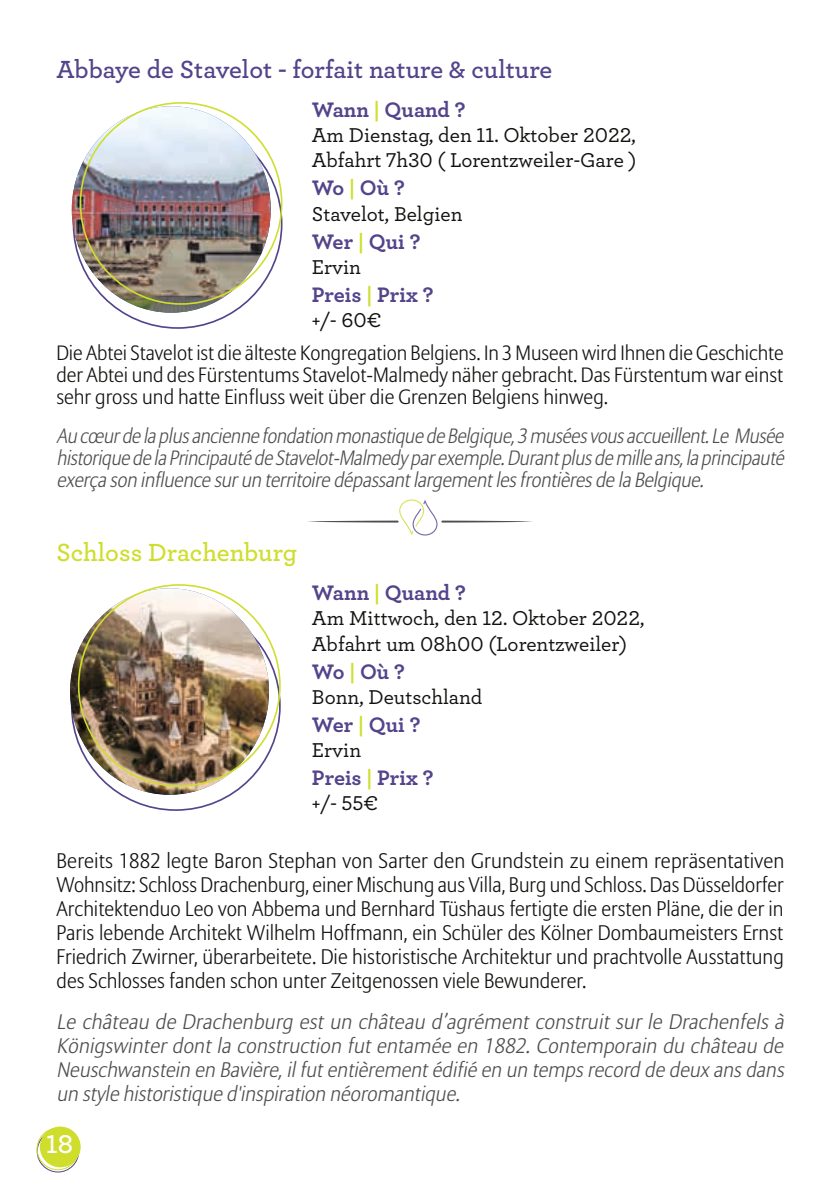
<style>
.page{position:relative;width:840px;height:1191px;background:#fff}
.page>*{position:absolute;margin:0;border:0;box-sizing:border-box;transform-origin:0 0}
.t1{font:600 27px "Archer";color:#fff}
.t2{font:600 26px "Archer";color:#53448b}
.t3{font:600 26px "Archer";color:#cfde2d}
.t4{font:700 22px "Archer";color:#53448b}
.t5{font:300 21px/24px "Allianz Sans";color:#11110f;text-align:justify}
.t6{font:italic 300 21px/24px "Allianz Sans";color:#4d4f4e;text-align:justify}
.t7{font:500 21px/25.2px "Archer";color:#11110f}
.t8{font:italic 300 20.6px/22px "Allianz Sans";color:#4d4f4e;text-align:justify;scale:.94 1}
.t9{font:300 20.6px/22px "Allianz Sans";color:#11110f;text-align:justify}
.s1{color:#cfde2d}
</style>
<div class="page">
<div style="left:37px;top:1130px;width:42px;height:42px;border:1px solid #53448b;border-radius:50%"></div>
<div style="left:40px;top:1126px;width:41px;height:41px;background:#cfde2d;border-radius:50%"></div>
<div style="left:37px;top:1128px;width:42px;height:41px;border:1px solid #cfde2d;border-radius:50%"></div>
<img style="left:72px;top:106px;width:199px;height:207px">
<img style="left:70px;top:588px;width:199px;height:207px">
<svg style="left:307px;top:499px;width:226px;height:36px"></svg>
<p class="t2" style="left:56px;top:49px;width:497px">Abbaye de Stavelot - forfait nature &amp; culture</p>
<p class="t4" style="left:311px;top:92px;width:155px">Wann <span class="s1">|</span> Quand ?</p>
<p class="t7" style="left:311px;top:121px;width:326px">Am Dienstag, den 11. Oktober 2022,<br>Abfahrt 7h30 ( Lorentzweiler-Gare )</p>
<p class="t4" style="left:311px;top:171px;width:95px">Wo <span class="s1">|</span> Où ?</p>
<p class="t7" style="left:311px;top:200px;width:152px">Stavelot, Belgien</p>
<p class="t4" style="left:311px;top:224px;width:110px">Wer <span class="s1">|</span> Qui ?</p>
<p class="t7" style="left:311px;top:253px;width:51px">Ervin</p>
<p class="t4" style="left:311px;top:277px;width:123px">Preis <span class="s1">|</span> Prix ?</p>
<p class="t7" style="left:311px;top:306px;width:72px">+/- 60€</p>
<p class="t9" style="left:56px;top:343px;width:728px">Die Abtei Stavelot ist die älteste Kongregation Belgiens. In 3 Museen wird Ihnen die Geschichte der Abtei und des Fürstentums Stavelot-Malmedy näher gebracht. Das Fürstentum war einst sehr gross und hatte Einfluss weit über die Grenzen Belgiens hinweg.</p>
<p class="t8" style="left:56px;top:426px;width:780px">Au cœurdelaplusanciennefondation monastiquedeBelgique,3 muséesvousaccueillent.Le Musée historiquedelaPrincipautédeStavelot-Malmedy parexemple.Durantplusdemilleans,laprincipauté exerçason influencesurun territoiredépassantlargementlesfrontièresdelaBelgique.</p>
<p class="t3" style="left:56px;top:533px;width:242px">Schloss Drachenburg</p>
<p class="t4" style="left:312px;top:575px;width:155px">Wann <span class="s1">|</span> Quand ?</p>
<p class="t7" style="left:312px;top:605px;width:334px">Am Mittwoch, den 12. Oktober 2022,<br>Abfahrt um 08h00 (Lorentzweiler)</p>
<p class="t4" style="left:312px;top:654px;width:95px">Wo <span class="s1">|</span> Où ?</p>
<p class="t7" style="left:312px;top:683px;width:172px">Bonn, Deutschland</p>
<p class="t4" style="left:312px;top:707px;width:110px">Wer <span class="s1">|</span> Qui ?</p>
<p class="t7" style="left:312px;top:736px;width:51px">Ervin</p>
<p class="t4" style="left:312px;top:760px;width:123px">Preis <span class="s1">|</span> Prix ?</p>
<p class="t7" style="left:312px;top:789px;width:68px">+/- 55€</p>
<p class="t5" style="left:56px;top:850px;width:728px">Bereits 1882 legte Baron Stephan von Sarter den Grundstein zu einem repräsentativen Wohnsitz: Schloss Drachenburg, einer Mischung aus Villa, Burg und Schloss. Das Düsseldorfer Architektenduo Leo von Abbema und Bernhard Tüshaus fertigte die ersten Pläne, die der in Paris lebende Architekt Wilhelm Hoffmann, ein Schüler des Kölner Dombaumeisters Ernst Friedrich Zwirner, überarbeitete. Die historistische Architektur und prachtvolle Ausstattung des Schlosses fanden schon unter Zeitgenossen viele Bewunderer.</p>
<p class="t6" style="left:56px;top:1011px;width:733px">Le château de Drachenburg est un château d’agrément construit sur le Drachenfels à Königswinterdontla construction futentamée en 1882.Contemporain du château de Neuschwanstein en Bavière,ilfutentièrementédifié en un tempsrecord de deux ansdans un style historistique d'inspiration néoromantique.</p>
<p class="t1" style="left:46px;top:1124px;width:28px">18</p>
</div>
